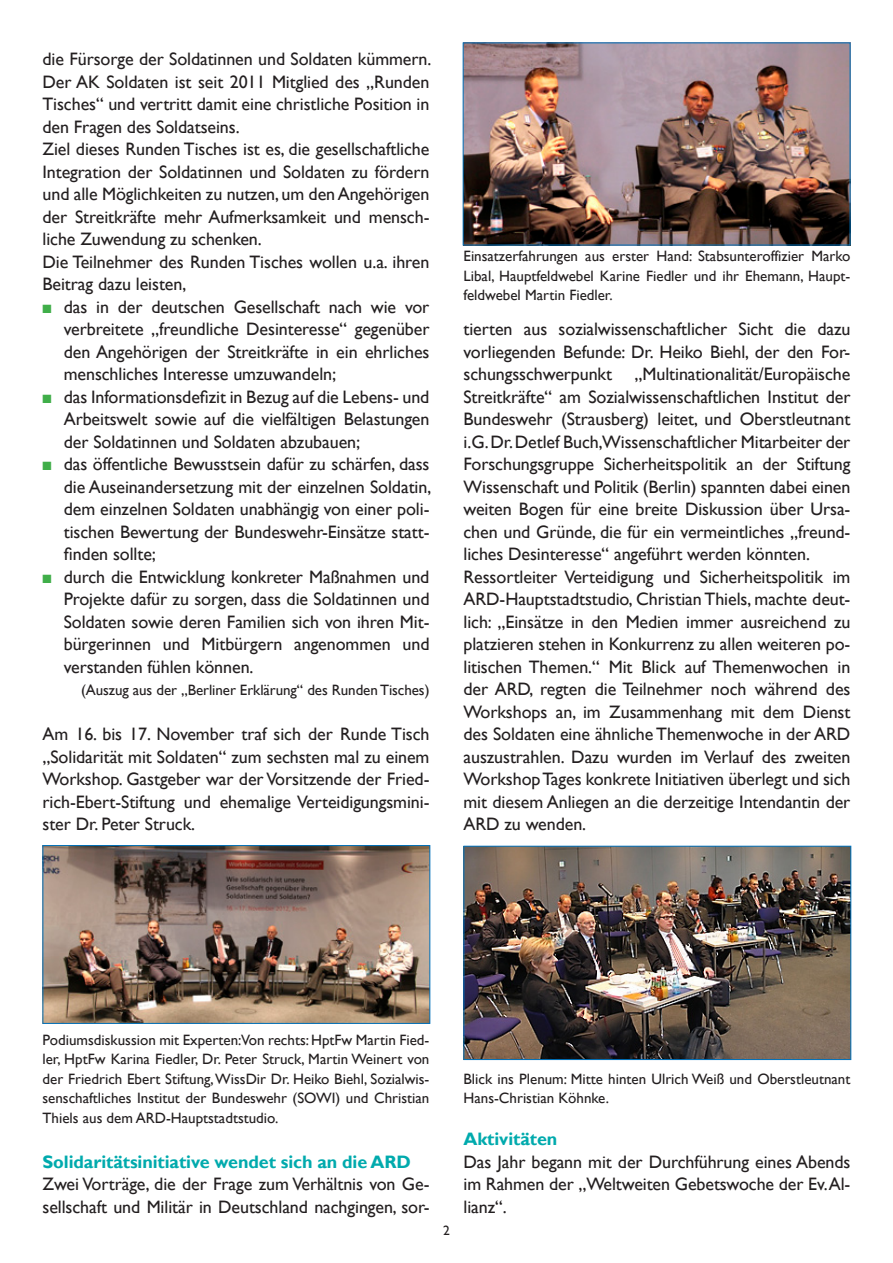
<style>
.page{position:relative;width:893px;height:1263px;background:#fff}
.page>*{position:absolute;margin:0;border:0;box-sizing:border-box;transform-origin:0 0}
.Fließtext{font:18px/22.5px "Gill Sans";letter-spacing:-.005em;color:#231f20;text-align:justify}
.Eingerückt{font:18px/22.5px "Gill Sans";letter-spacing:-.005em;color:#231f20;text-align:justify}
.Fließtext-2{font:700 18px "Gill Sans";letter-spacing:-.005em;color:#00aaad}
.BU{font:15px/19.5px "Gill Sans";color:#231f20;text-align:justify}
.Fließtext-3{font:15px "Gill Sans";letter-spacing:-.005em;color:#231f20}
.t1{font:13.5px "Gill Sans";color:#231f20}
.s1{color:#40ae49}
</style>
<div class="page">
<img style="left:45px;top:847px;width:383px;height:175px">
<div style="left:43px;top:845px;width:387px;height:179px;border:1px solid #0072bc"></div>
<img style="left:465px;top:45px;width:383px;height:198px">
<img style="left:465px;top:848px;width:384px;height:210px">
<div style="left:463px;top:846px;width:388px;height:214px;border:1px solid #0072bc"></div>
<p class="Fließtext" style="left:43px;top:48px;width:390px">die Fürsorge der Soldatinnen und Soldaten kümmern.</p>
<p class="Fließtext" style="left:43px;top:71px;width:388px">Der AK Soldaten ist seit 2011 Mitglied des „Runden Tisches“ und vertritt damit eine christliche Position in den Fragen des Soldatseins.</p>
<p class="Fließtext" style="left:43px;top:138px;width:388px">Ziel dieses Runden Tisches ist es, die gesellschaftliche Integration der Soldatinnen und Soldaten zu fördern und alle Möglichkeiten zu nutzen, um den Angehörigen der Streitkräfte mehr Aufmerksamkeit und mensch&shy;liche Zuwendung zu schenken.</p>
<p class="Fließtext" style="left:43px;top:251px;width:388px">Die Teilnehmer des Runden Tisches wollen u.a. ihren<br>Beitrag dazu leisten,</p>
<p class="Eingerückt" style="left:64px;top:296px;width:367px;text-indent:-21px"><span class="s1">■</span> das in der deutschen Gesellschaft nach wie vor verbreitete „freundliche Desinteresse“ gegenüber den Angehörigen der Streitkräfte in ein ehrliches menschliches Interesse umzuwandeln;</p>
<p class="Eingerückt" style="left:64px;top:386px;width:367px;text-indent:-21px"><span class="s1">■</span> das Informationsdefizit in Bezug auf die Lebens- und Arbeitswelt sowie auf die vielfältigen Belastungen der Soldatinnen und Soldaten abzubauen;</p>
<p class="Eingerückt" style="left:64px;top:453px;width:369px;text-indent:-21px"><span class="s1">■</span> das öffentliche Bewusstsein dafür zu schärfen, dass die Auseinandersetzung mit der einzelnen Soldatin, dem einzelnen Soldaten unabhängig von einer poli&shy;tischen Bewertung der Bundeswehr-Einsätze statt&shy;finden sollte;</p>
<p class="Eingerückt" style="left:64px;top:566px;width:367px;text-indent:-21px"><span class="s1">■</span> durch die Entwicklung konkreter Maßnahmen und Projekte dafür zu sorgen, dass die Soldatinnen und Soldaten sowie deren Familien sich von ihren Mit&shy;bürgerinnen und Mitbürgern angenommen und verstanden fühlen können.</p>
<p class="Fließtext-3" style="left:81px;top:681px;width:350px">(Auszug aus der „Berliner Erklärung“ des Runden Tisches)</p>
<p class="Fließtext" style="left:43px;top:723px;width:388px">Am 16. bis 17. November traf sich der Runde Tisch „Solidarität mit Soldaten“ zum sechsten mal zu einem Workshop. Gastgeber war der Vorsitzende der Fried&shy;rich-Ebert-Stiftung und ehemalige Verteidigungsmini&shy;ster Dr. Peter Struck.</p>
<p class="BU" style="left:463px;top:247px;width:388px">Einsatzerfahrungen aus erster Hand: Stabsunteroffizier Marko Libal, Hauptfeldwebel Karine Fiedler und ihr Ehemann, Haupt&shy;feldwebel Martin Fiedler.</p>
<p class="Fließtext" style="left:463px;top:318px;width:388px">tierten aus sozialwissenschaftlicher Sicht die dazu vorliegenden Befunde: Dr. Heiko Biehl, der den For&shy;schungsschwerpunkt „Multinationalität/Europäische Streitkräfte“ am Sozialwissenschaftlichen Institut der Bundeswehr (Strausberg) leitet, und Oberstleutnant i.G. Dr. Detlef Buch,Wissenschaftlicher Mitarbeiter der Forschungsgruppe Sicherheitspolitik an der Stiftung Wissenschaft und Politik (Berlin) spannten dabei einen weiten Bogen für eine breite Diskussion über Ursa&shy;chen und Gründe, die für ein vermeintliches „freund&shy;liches Desinteresse“ angeführt werden könnten.</p>
<p class="Fließtext" style="left:463px;top:566px;width:388px">Ressortleiter Verteidigung und Sicherheitspolitik im ARD-Hauptstadtstudio, Christian Thiels, machte deut&shy;lich: „Einsätze in den Medien immer ausreichend zu platzieren stehen in Konkurrenz zu allen weiteren po&shy;litischen Themen.“ Mit Blick auf Themenwochen in der ARD, regten die Teilnehmer noch während des Workshops an, im Zusammenhang mit dem Dienst des Soldaten eine ähnliche Themenwoche in der ARD auszustrahlen. Dazu wurden im Verlauf des zweiten Workshop Tages konkrete Initiativen überlegt und sich mit diesem Anliegen an die derzeitige Intendantin der ARD zu wenden.</p>
<p class="BU" style="left:43px;top:1030px;width:388px">Podiumsdiskussion mit Experten:Von rechts: HptFw Martin Fied&shy;ler, HptFw Karina Fiedler, Dr. Peter Struck, Martin Weinert von der Friedrich Ebert Stiftung, WissDir Dr. Heiko Biehl, Sozialwis&shy;senschaftliches Institut der Bundeswehr (SOWI) und Christian Thiels aus dem ARD-Hauptstadtstudio.</p>
<p class="Fließtext-2" style="left:43px;top:1151px;width:370px">Solidaritätsinitiative wendet sich an die ARD</p>
<p class="Fließtext" style="left:43px;top:1173px;width:388px">Zwei Vorträge, die der Frage zum Verhältnis von Ge&shy;sellschaft und Militär in Deutschland nachgingen, sor-</p>
<p class="t1" style="left:443px;top:1223px;width:8px">2</p>
<p class="BU" style="left:463px;top:1069px;width:388px">Blick ins Plenum: Mitte hinten Ulrich Weiß und Oberstleutnant<br>Hans-Christian Köhnke.</p>
<p class="Fließtext-2" style="left:463px;top:1128px;width:95px">Aktivitäten</p>
<p class="Fließtext" style="left:463px;top:1151px;width:389px">Das Jahr begann mit der Durchführung eines Abends im Rahmen der „Weltweiten Gebetswoche der Ev.Al&shy;lianz“.</p>
</div>
